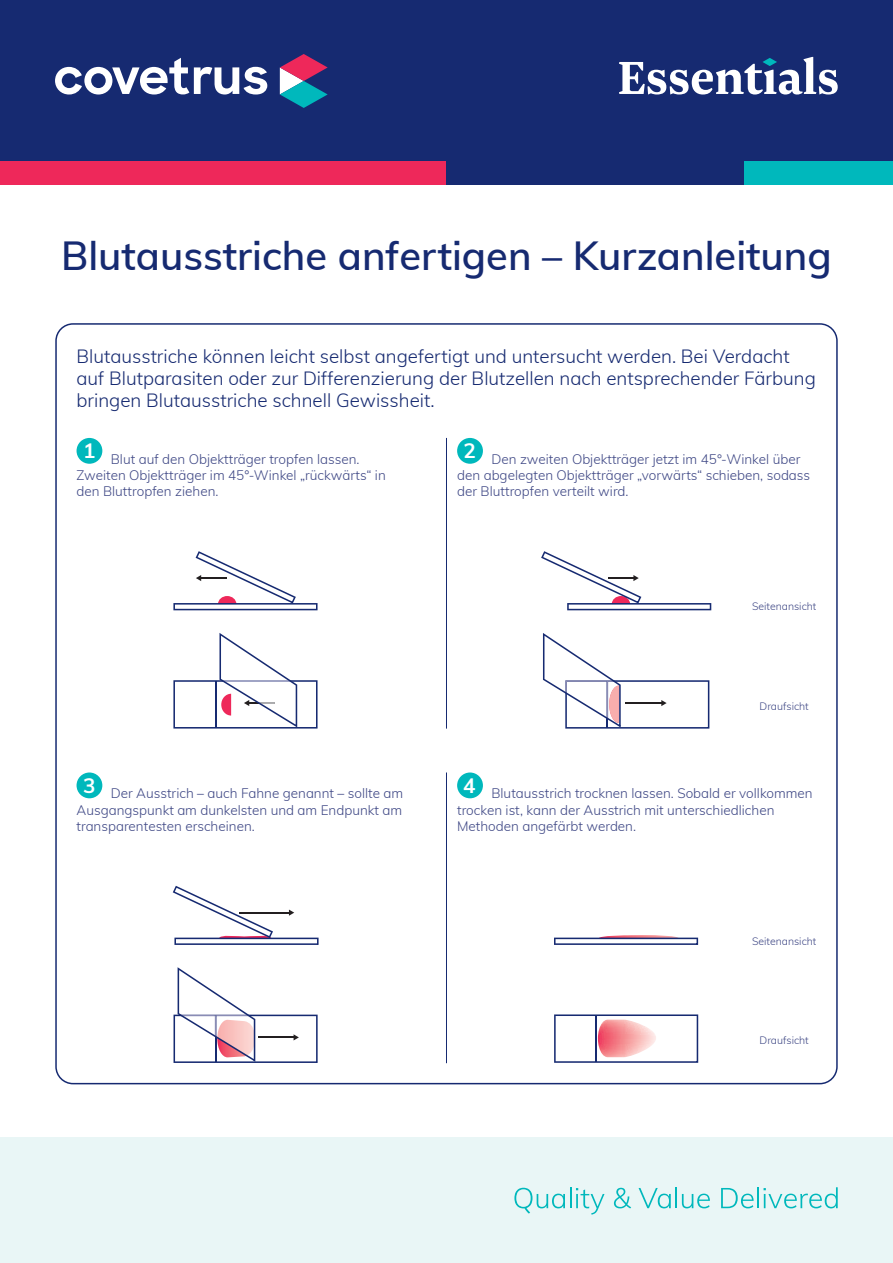
<style>
.page{position:relative;width:893px;height:1263px;background:#fff}
.page>*{position:absolute;margin:0;border:0;box-sizing:border-box;transform-origin:0 0}
.Sub_head_-_para{font:600 39.75px "Muli";color:#162a71}
.t1{font:700 20.85px "Muli";color:#fff}
.Bodycopy_-_para{font:300 18.75px/21.8px "Muli";color:#162a71}
.Bodycopy_-_para-2{font:300 13.5px/16.2px "Muli";color:#3d4684}
.Bodycopy_-_para-3{font:300 10.5px "Muli";color:#3d4684}
</style>
<div class="page">
<div style="left:0;top:1137px;width:893px;height:126px;background:#e9f6f6"></div>
<div style="left:0;top:0;width:893px;height:185px;background:#162a71"></div>
<svg style="left:619px;top:57px;width:219px;height:38px"></svg>
<svg style="left:55px;top:58px;width:212px;height:37px"></svg>
<svg style="left:280px;top:54px;width:48px;height:54px"></svg>
<svg style="left:514px;top:1187px;width:90px;height:28px"></svg>
<svg style="left:614px;top:1188px;width:17px;height:20px"></svg>
<svg style="left:639px;top:1188px;width:32px;height:20px"></svg>
<hr style="left:675px;top:1187px;width:2px;height:21px;background:#00b8bc">
<svg style="left:682px;top:1193px;width:28px;height:15px"></svg>
<svg style="left:721px;top:1188px;width:33px;height:20px"></svg>
<hr style="left:757px;top:1187px;width:2px;height:21px;background:#00b8bc">
<svg style="left:763px;top:1187px;width:75px;height:21px"></svg>
<div style="left:0;top:162px;width:446px;height:23px;background:#ee285a"></div>
<div style="left:744px;top:162px;width:149px;height:23px;background:#00b8bc"></div>
<svg style="left:173px;top:551px;width:145px;height:59px"></svg>
<svg style="left:173px;top:633px;width:145px;height:95px"></svg>
<svg style="left:173px;top:886px;width:145px;height:59px"></svg>
<svg style="left:174px;top:967px;width:144px;height:96px"></svg>
<svg style="left:541px;top:551px;width:170px;height:59px"></svg>
<svg style="left:543px;top:633px;width:166px;height:96px"></svg>
<svg style="left:554px;top:935px;width:144px;height:10px"></svg>
<svg style="left:554px;top:1014px;width:144px;height:49px"></svg>
<div style="left:77px;top:438px;width:25px;height:26px;background:#00b8bc;border-radius:50%"></div>
<div style="left:77px;top:772px;width:25px;height:26px;background:#00b8bc;border-radius:50%"></div>
<div style="left:457px;top:772px;width:26px;height:26px;background:#00b8bc;border-radius:50%"></div>
<div style="left:457px;top:438px;width:26px;height:26px;background:#00b8bc;border-radius:50%"></div>
<hr style="left:446px;top:438px;width:1px;height:291px;background:#162a71">
<hr style="left:446px;top:772px;width:1px;height:291px;background:#162a71">
<p class="Sub_head_-_para" style="left:61px;top:226px;width:772px">Blutausstriche anfertigen – Kurzanleitung</p>
<p class="Bodycopy_-_para" style="left:77px;top:345px;width:741px">Blutausstriche können leicht selbst angefertigt und untersucht werden. Bei Verdacht auf Blutparasiten oder zur Differenzierung der Blutzellen nach entsprechender Färbung bringen Blutausstriche schnell Gewissheit.</p>
<p class="t1" style="left:83px;top:435px;width:14px">1</p>
<p class="t1" style="left:464px;top:435px;width:14px">2</p>
<p class="Bodycopy_-_para-2" style="left:77px;top:450px;width:311px;text-indent:34px">Blut auf den Objektträger tropfen lassen.<br>Zweiten Objektträger im 45°-Winkel „rückwärts“ in den Bluttropfen ziehen.</p>
<p class="Bodycopy_-_para-2" style="left:457px;top:450px;width:355px;text-indent:34px">Den zweiten Objektträger jetzt im 45°-Winkel über den abgelegten Objektträger „vorwärts“ schieben, sodass der Bluttropfen verteilt wird.</p>
<p class="Bodycopy_-_para-3" style="left:752px;top:599px;width:66px">Seitenansicht</p>
<p class="t1" style="left:83px;top:770px;width:14px">3</p>
<p class="Bodycopy_-_para-2" style="left:77px;top:785px;width:328px;text-align:justify;text-indent:34px">Der Ausstrich – auch Fahne genannt – sollte am Ausgangspunkt am dunkelsten und am Endpunkt am transparentesten erscheinen.</p>
<p class="Bodycopy_-_para-3" style="left:760px;top:698px;width:51px">Draufsicht</p>
<p class="t1" style="left:463px;top:770px;width:14px">4</p>
<p class="Bodycopy_-_para-2" style="left:457px;top:785px;width:357px;text-indent:34px">Blutausstrich trocknen lassen. Sobald er vollkommen trocken ist, kann der Ausstrich mit unterschiedlichen<br>Methoden angefärbt werden.</p>
<p class="Bodycopy_-_para-3" style="left:752px;top:933px;width:66px">Seitenansicht</p>
<p class="Bodycopy_-_para-3" style="left:760px;top:1033px;width:51px">Draufsicht</p>
</div>
